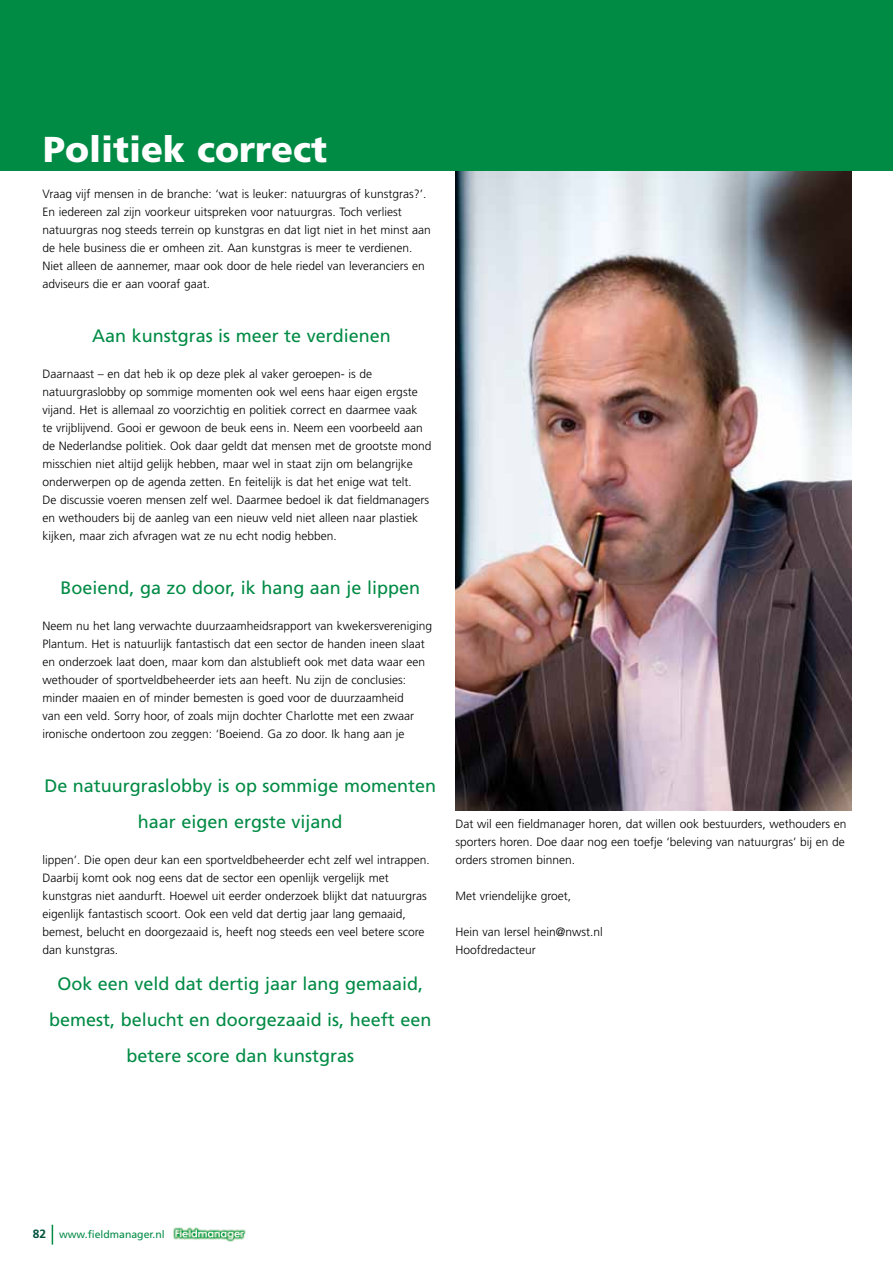
<style>
.page{position:relative;width:893px;height:1263px;background:#fff}
.page>*{position:absolute;margin:0;border:0;box-sizing:border-box;transform-origin:0 0}
.t1{font:900 36px "Frutiger";color:#fff}
.t2{font:18px/36px "Frutiger";color:#008b45;text-align:center}
.t3{font:300 12px/18px "Frutiger";color:#000}
.t4{font:10.5px "Frutiger";color:#008b45}
.s1{font-weight:700;font-size:12px;color:#00523c}
</style>
<div class="page">
<svg style="left:52px;top:1225px;width:1px;height:19px"></svg>
<img style="left:173px;top:1227px;width:73px;height:15px">
<img style="left:455px;top:170px;width:396px;height:640px">
<div style="left:0;top:0;width:893px;height:170px;background:#008b45"></div>
<h1 class="t1" style="left:43px;top:128px;width:286px">Politiek correct</h1>
<p class="t3" style="left:43px;top:185px;width:390px">Vraag vijf mensen in de branche: ‘wat is leuker: natuurgras of kunstgras?’.<br>En iedereen zal zijn voorkeur uitspreken voor natuurgras. Toch verliest natuurgras nog steeds terrein op kunstgras en dat ligt niet in het minst aan de hele business die er omheen zit. Aan kunstgras is meer te verdienen.<br>Niet alleen de aannemer, maar ook door de hele riedel van leveranciers en adviseurs die er aan vooraf gaat.</p>
<h2 class="t2" style="left:92px;top:318px;width:300px">Aan kunstgras is meer te verdienen</h2>
<p class="t3" style="left:43px;top:365px;width:390px">Daarnaast – en dat heb ik op deze plek al vaker geroepen- is de natuurgraslobby op sommige momenten ook wel eens haar eigen ergste vijand. Het is allemaal zo voorzichtig en politiek correct en daarmee vaak<br>te vrijblijvend. Gooi er gewoon de beuk eens in. Neem een voorbeeld aan de Nederlandse politiek. Ook daar geldt dat mensen met de grootste mond misschien niet altijd gelijk hebben, maar wel in staat zijn om belangrijke onderwerpen op de agenda zetten. En feitelijk is dat het enige wat telt.<br>De discussie voeren mensen zelf wel. Daarmee bedoel ik dat fieldmanagers en wethouders bij de aanleg van een nieuw veld niet alleen naar plastiek kijken, maar zich afvragen wat ze nu echt nodig hebben.</p>
<h2 class="t2" style="left:61px;top:570px;width:361px">Boeiend, ga zo door, ik hang aan je lippen</h2>
<p class="t3" style="left:43px;top:617px;width:391px">Neem nu het lang verwachte duurzaamheidsrapport van kwekersvereniging Plantum. Het is natuurlijk fantastisch dat een sector de handen ineen slaat en onderzoek laat doen, maar kom dan alstublieft ook met data waar een wethouder of sportveldbeheerder iets aan heeft. Nu zijn de conclusies: minder maaien en of minder bemesten is goed voor de duurzaamheid<br>van een veld. Sorry hoor, of zoals mijn dochter Charlotte met een zwaar ironische ondertoon zou zeggen: ‘Boeiend. Ga zo door. Ik hang aan je</p>
<h2 class="t2" style="left:44px;top:768px;width:393px">De natuurgraslobby is op sommige momenten haar eigen ergste vijand</h2>
<p class="t3" style="left:43px;top:851px;width:389px">lippen’. Die open deur kan een sportveldbeheerder echt zelf wel intrappen.<br>Daarbij komt ook nog eens dat de sector een openlijk vergelijk met kunstgras niet aandurft. Hoewel uit eerder onderzoek blijkt dat natuurgras eigenlijk fantastisch scoort. Ook een veld dat dertig jaar lang gemaaid, bemest, belucht en doorgezaaid is, heeft nog steeds een veel betere score dan kunstgras.</p>
<h2 class="t2" style="left:49px;top:966px;width:384px">Ook een veld dat dertig jaar lang gemaaid, bemest, belucht en doorgezaaid is, heeft een betere score dan kunstgras</h2>
<p class="t3" style="left:455px;top:815px;width:393px">Dat wil een fieldmanager horen, dat willen ook bestuurders, wethouders en sporters horen. Doe daar nog een toefje ‘beleving van natuurgras’ bij en de orders stromen binnen.</p>
<p class="t3" style="left:455px;top:887px;width:117px">Met vriendelijke groet,</p>
<p class="t3" style="left:455px;top:923px;width:149px">Hein van Iersel hein@nwst.nl<br>Hoofdredacteur</p>
<p class="t4" style="left:33px;top:1228px;width:133px"><span class="s1">82</span> www.fieldmanager.nl</p>
</div>
